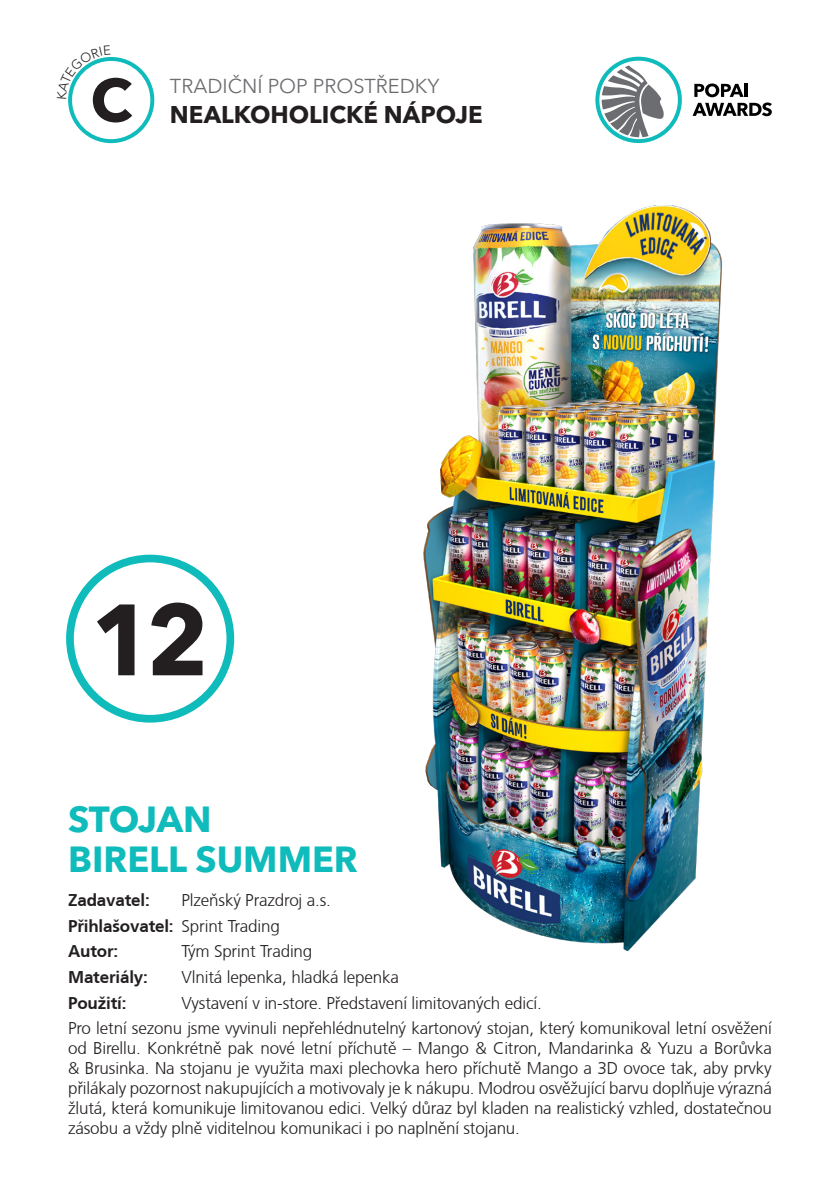
<style>
.page{position:relative;width:840px;height:1191px;background:#fff}
.page>*{position:absolute;margin:0;border:0;box-sizing:border-box;transform-origin:0 0}
.t1{font:700 100px "Avenir Next LT Pro";color:#231f20}
.t2{font:700 60px "Avenir Next LT Pro";color:#231f20}
.Titulek{font:700 36px/40px "Avenir Next LT Pro";color:#0fbbbb}
.t3{font:700 24px "Avenir Next LT Pro";color:#231f20}
.t4{font:20px "Avenir Next LT Pro";color:#6c6d70}
.Základní_text{font:300 17px/20px "Frutiger CE";letter-spacing:-.01em;color:#231f20;text-align:justify}
.Základní_text-2{font:700 17px "Frutiger CE";letter-spacing:-.01em;color:#231f20}
.s1{font-weight:300}
</style>
<div class="page">
<svg style="left:692px;top:83px;width:79px;height:33px"></svg>
<svg style="left:595px;top:57px;width:86px;height:86px"></svg>
<svg style="left:66px;top:554px;width:168px;height:168px"></svg>
<img style="left:423px;top:205px;width:299px;height:747px">
<svg style="left:68px;top:57px;width:86px;height:86px"></svg>
<p class="t2" style="left:90px;top:64px;width:43px">C</p>
<p class="t4" style="left:170px;top:75px;width:271px">TRADIČNÍ POP PROSTŘEDKY</p>
<p class="t3" style="left:170px;top:100px;width:314px">NEALKOHOLICKÉ NÁPOJE</p>
<p class="t1" style="left:91px;top:579px;width:120px">12</p>
<p class="Titulek" style="left:68px;top:799px;width:291px">STOJAN<br>BIRELL SUMMER</p>
<p class="Základní_text-2" style="left:68px;top:889px;width:83px">Zadavatel:</p>
<p class="Základní_text" style="left:181px;top:889px;width:151px">Plzeňský Prazdroj a.s.</p>
<p class="Základní_text-2" style="left:68px;top:915px;width:213px">Přihlašovatel: <span class="s1">Sprint Trading</span></p>
<p class="Základní_text-2" style="left:68px;top:941px;width:52px">Autor:</p>
<p class="Základní_text" style="left:181px;top:941px;width:132px">Tým Sprint Trading</p>
<p class="Základní_text-2" style="left:68px;top:966px;width:81px">Materiály:</p>
<p class="Základní_text" style="left:181px;top:966px;width:219px">Vlnitá lepenka, hladká lepenka</p>
<p class="Základní_text-2" style="left:68px;top:992px;width:60px">Použití:</p>
<p class="Základní_text" style="left:181px;top:992px;width:361px">Vystavení v in-store. Představení limitovaných edicí.</p>
<p class="Základní_text" style="left:68px;top:1018px;width:705px">Pro letní sezonu jsme vyvinuli nepřehlédnutelný kartonový stojan, který komunikoval letní osvěžení od Birellu. Konkrétně pak nové letní příchutě – Mango &amp; Citron, Mandarinka &amp; Yuzu a Borůvka &amp; Brusinka. Na stojanu je využita maxi plechovka hero příchutě Mango a 3D ovoce tak, aby prvky přilákaly pozornost nakupujících a motivovaly je k nákupu. Modrou osvěžující barvu doplňuje výrazná žlutá, která komunikuje limitovanou edici. Velký důraz byl kladen na realistický vzhled, dostatečnou zásobu a vždy plně viditelnou komunikaci i po naplnění stojanu.</p>
</div>
